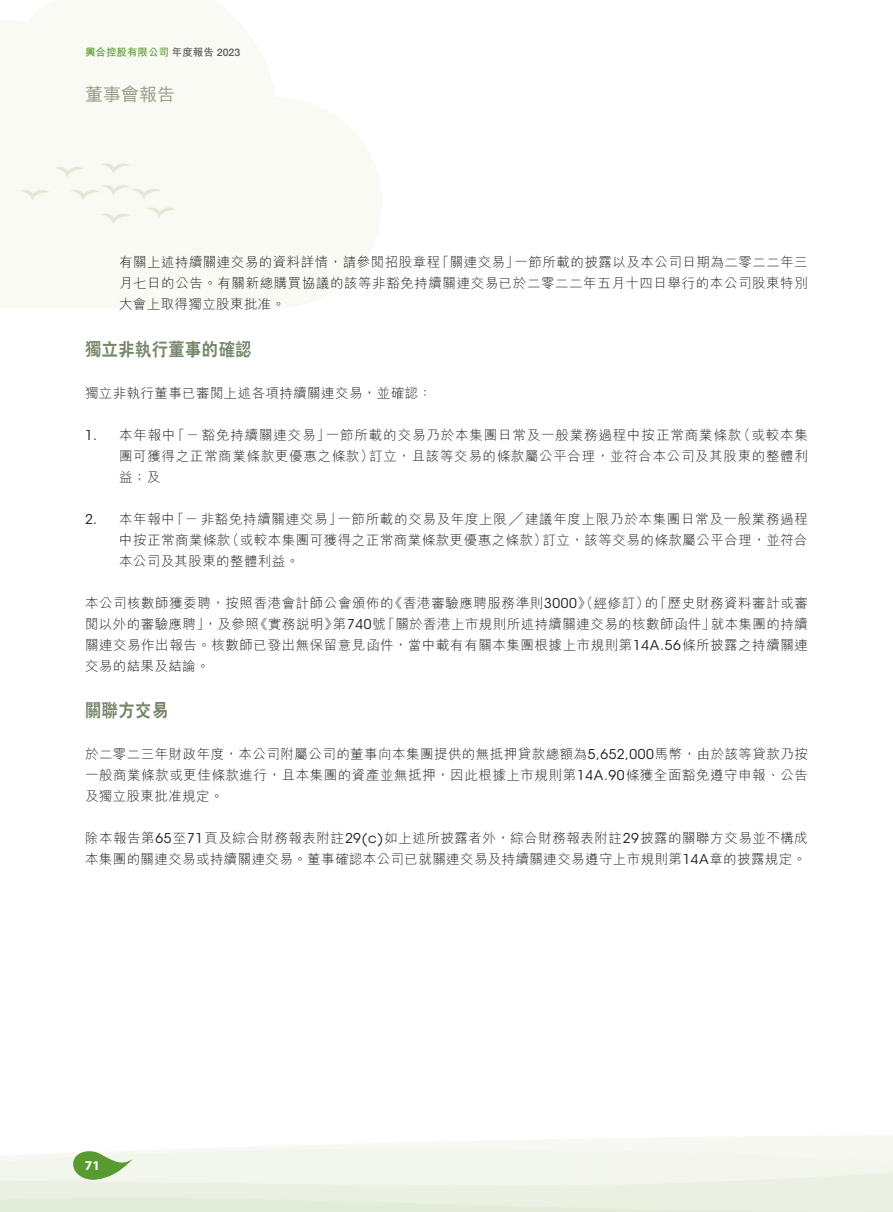
<style>
.page{position:relative;width:893px;height:1212px;background:#fff}
.page>*{position:absolute;margin:0;border:0;box-sizing:border-box;transform-origin:0 0}
.t1{font:800 18px "C Hei 2 HK";letter-spacing:.03em;color:#778669;scale:.9 1}
.t2{font:500 18px "M Hei HK";color:#919e85}
.t3{font:300 13.5px/21px "M Hei HK";letter-spacing:.04em;color:#231f20}
.t4{font:300 13.5px "M Hei HK";letter-spacing:.065em;color:#231f20}
.t5{font:13.5px "ITC Avant Garde Std";color:#231f20}
.t6{font:700 13.5px "Myriad Pro";color:#fff}
.t7{font:700 10.5px "M Hei HK";color:#589b31}
.s1{color:#57585a}
.s2{font-family:"Helvetica Neue LT Std";font-weight:500;color:#57585a}
.s3{font-family:"ITC Avant Garde Std";font-weight:400}
.s4{font-family:"M Hei HK";font-weight:300}
</style>
<div class="page">
<img style="left:0;top:1px;width:893px;height:1211px">
<svg style="left:72px;top:1149px;width:62px;height:31px"></svg>
<p class="t7" style="left:85px;top:45px;width:157px">興合控股有限公司<span class="s1">年度報告</span> <span class="s2">2023</span></p>
<h1 class="t2" style="left:85px;top:81px;width:91px">董事會報告</h1>
<p class="t3" style="left:119px;top:252px;width:690px">有關上述持續關連交易的資料詳情，請參閱招股章程<br>月七日的公告。有關新總購買協議的該等非豁免持續關連交易已於二零二二年五月十四日舉行的本公司股東特別大會上取得獨立股東批准。</p>
<h1 class="t1" style="left:85px;top:337px;width:187px">獨立非執行董事的確認</h1>
<p class="t3" style="left:85px;top:382px;width:348px">獨立非執行董事已審閱上述各項持續關連交易，並確認：</p>
<p class="t3" style="left:737px;top:424px;width:72px">（或較本集</p>
<p class="t3" style="left:515px;top:252px;width:295px">一節所載的披露以及本公司日期為二零二二年三</p>
<p class="t3" style="left:436px;top:252px;width:85px">「關連交易」</p>
<p class="t4" style="left:171px;top:428px;width:160px">「－豁免持續關連交易」</p>
<p class="t4" style="left:326px;top:428px;width:417px">一節所載的交易乃於本集團日常及一般業務過程中按正常商業條款</p>
<p class="t3" style="left:119px;top:424px;width:58px">本年報中</p>
<p class="t5" style="left:85px;top:427px;width:14px">1.</p>
<p class="t5" style="left:85px;top:511px;width:14px">2.</p>
<p class="t3" style="left:119px;top:445px;width:256px">團可獲得之正常商業條款更優惠之條款）益；及</p>
<p class="t3" style="left:337px;top:508px;width:472px">一節所載的交易及年度上限╱ 建議年度上限乃於本集團日常及一般業務過程</p>
<p class="t3" style="left:369px;top:445px;width:440px">訂立，且該等交易的條款屬公平合理，並符合本公司及其股東的整體利</p>
<p class="t3" style="left:171px;top:508px;width:173px">「－非豁免持續關連交易」</p>
<p class="t3" style="left:119px;top:508px;width:58px">本年報中</p>
<p class="t3" style="left:226px;top:529px;width:323px">（或較本集團可獲得之正常商業條款更優惠之條款）</p>
<p class="t3" style="left:119px;top:529px;width:182px">中按正常商業條款<br>本公司及其股東的整體利益。</p>
<p class="t3" style="left:543px;top:529px;width:267px">訂立，該等交易的條款屬公平合理，並符合</p>
<p class="t3" style="left:85px;top:592px;width:310px">本公司核數師獲委聘，按照香港會計師公會頒佈的</p>
<p class="t3" style="left:389px;top:592px;width:420px">《香港審驗應聘服務準則<span class="s3">3000</span>》（經修訂）「歷史財務資料審計或審</p>
<p class="t3" style="left:645px;top:592px;width:15px">的</p>
<p class="t3" style="left:381px;top:613px;width:335px">「關於香港上市規則所述持續關連交易的核數師函件」</p>
<p class="t3" style="left:85px;top:613px;width:724px">閱以外的審驗應聘，」及參照<br>關連交易作出報告。核數師已發出無保留意見函件，當中載有有關本集團根據上市規則第<span class="s3">14A.56</span>條所披露之持續關連交易的結果及結論。</p>
<h1 class="t1" style="left:85px;top:698px;width:94px">關聯方交易</h1>
<p class="t3" style="left:85px;top:744px;width:724px;text-align:justify">於二零二三年財政年度，本公司附屬公司的董事向本集團提供的無抵押貸款總額為<span class="s3">5,652,000</span>馬幣，由於該等貸款乃按一般商業條款或更佳條款進行，且本集團的資產並無抵押，因此根據上市規則第<span class="s3">14A.90</span>條獲全面豁免遵守申報、公告及獨立股東批准規定。</p>
<p class="t3" style="left:85px;top:828px;width:724px">除本報告第<span class="s3">65</span>至<span class="s3">71</span>頁及綜合財務報表附註<span class="s3">29 c( )</span>如上述所披露者外，綜合財務報表附註<span class="s3">29</span>披露的關聯方交易並不構成本集團的關連交易或持續關連交易。董事確認本公司已就關連交易及持續關連交易遵守上市規則第<span class="s3">14A</span>章的披露規定。</p>
<p class="t3" style="left:711px;top:613px;width:99px">就本集團的持續</p>
<p class="t5" style="left:333px;top:616px;width:55px"><span class="s4">第</span>740<span class="s4">號</span></p>
<p class="t3" style="left:254px;top:613px;width:85px">《實務說明》</p>
<p class="t6" style="left:85px;top:1157px;width:16px">71</p>
</div>
